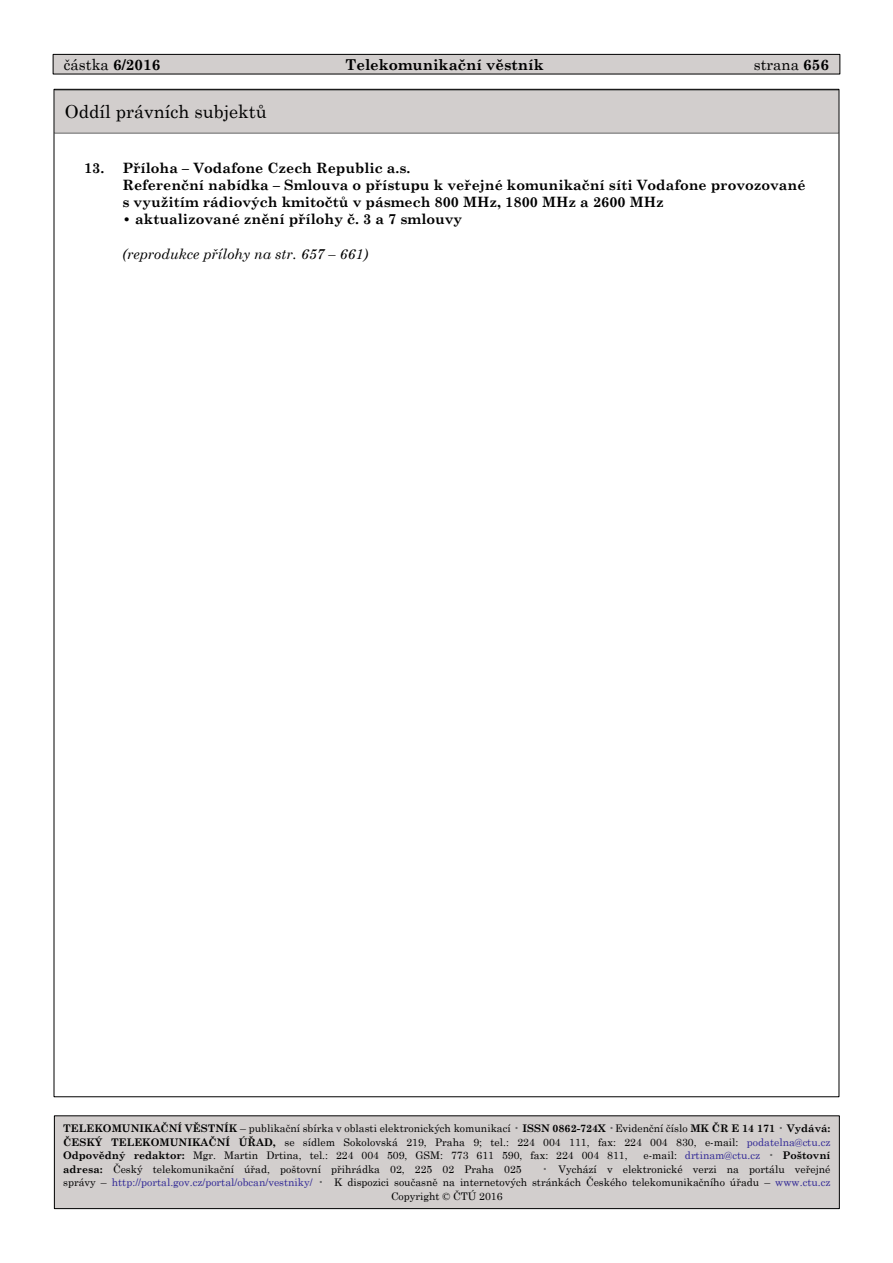
<style>
.page{position:relative;width:893px;height:1263px;background:#fff}
.page>*{position:absolute;margin:0;border:0;box-sizing:border-box;transform-origin:0 0}
.t1{font:18px "Century Schoolbook";color:#000}
.t2{font:700 15px "Century Schoolbook";color:#000}
.t3{font:15px "Century Schoolbook";color:#000}
.t4{font:700 14.25px/17.1px "Century Schoolbook";color:#000}
.t5{font:italic 14.25px "Century Schoolbook";color:#000}
.t6{font:10.5px/13.5px "Century Schoolbook";color:#000;text-align:justify}
.t7{font:10.5px "Century Schoolbook";color:#302795}
.s1{font-weight:700}
.s2{color:#666}
.s3{color:#302795}
.s4{color:#000}
.s5{font-weight:700;color:#000}
</style>
<div class="page">
<div style="left:53px;top:54px;width:787px;height:20px;background:#d2cecd"></div>
<div style="left:53px;top:54px;width:787px;height:20px;border:1px solid #000"></div>
<hr style="left:54px;top:133px;width:785px;height:1px;background:#000">
<div style="left:54px;top:91px;width:785px;height:42px;background:#d2cecd"></div>
<div style="left:54px;top:1116px;width:785px;height:92px;background:#d2cecd"></div>
<div style="left:54px;top:1115px;width:786px;height:94px;border:1px solid #000"></div>
<h2 class="t3" style="left:64px;top:52px;width:98px">částka <span class="s1">6/2016</span></h2>
<h2 class="t2" style="left:346px;top:53px;width:200px">Telekomunikační věstník</h2>
<h2 class="t3" style="left:754px;top:52px;width:77px">strana <span class="s1">656</span></h2>
<h1 class="t1" style="left:65px;top:96px;width:203px">Oddíl právních subjektů</h1>
<h3 class="t4" style="left:122px;top:159px;width:685px;text-indent:-38px">13. Příloha – Vodafone Czech Republic a.s.<br>Referenční nabídka – Smlouva o přístupu k veřejné komunikační síti Vodafone provozované s využitím rádiových kmitočtů v pásmech 800 MHz, 1800 MHz a 2600 MHz</h3>
<h3 class="t4" style="left:122px;top:210px;width:341px">• aktualizované znění přílohy č. 3 a 7 smlouvy</h3>
<h3 class="t5" style="left:122px;top:243px;width:247px">(reprodukce přílohy na str. 657 – 661)</h3>
<p class="t6" style="left:63px;top:1121px;width:769px"><span class="s1">TELEKOMUNIKAČNÍ VĚSTNÍK</span> – publikační sbírka v oblasti elektronických komunikací <span class="s2">•</span> <span class="s1">ISSN 0862-724X</span> <span class="s2">•</span>Evidenční číslo <span class="s1">MK ČR E 14 171</span> <span class="s2">•</span> <span class="s1">Vydává:<br>ČESKÝ TELEKOMUNIKAČNÍ ÚŘAD,</span> se sídlem Sokolovská 219, Praha 9; tel.: 224 004 111, fax: 224 004 830, e-mail: <span class="s3">podatelna@ctu.cz </span><span class="s1">Odpovědný redaktor:</span> Mgr. Martin Drtina, tel.: 224 004 509, GSM: 773 611 590, fax: 224 004 811,</p>
<p class="t7" style="left:643px;top:1147px;width:188px"><span class="s4">e-mail:</span> drtinam@ctu.cz <span class="s2">•</span> <span class="s5">Poštovní</span></p>
<p class="t6" style="left:63px;top:1161px;width:460px"><span class="s1">adresa:</span> Český telekomunikační úřad, poštovní přihrádka 02, 225 02 Praha 025</p>
<p class="t6" style="left:542px;top:1161px;width:290px"><span class="s2">•</span> Vychází v elektronické verzi na portálu veřejné</p>
<p class="t6" style="left:63px;top:1175px;width:769px">správy – <span class="s3">http://portal.gov.cz/portal/obcan/vestniky/</span> <span class="s2">•</span> K dispozici současně na internetových stránkách Českého telekomunikačního úřadu – <span class="s3">www.ctu.cz</span></p>
<p class="t6" style="left:391px;top:1188px;width:113px">Copyright © ČTÚ 2016</p>
</div>
